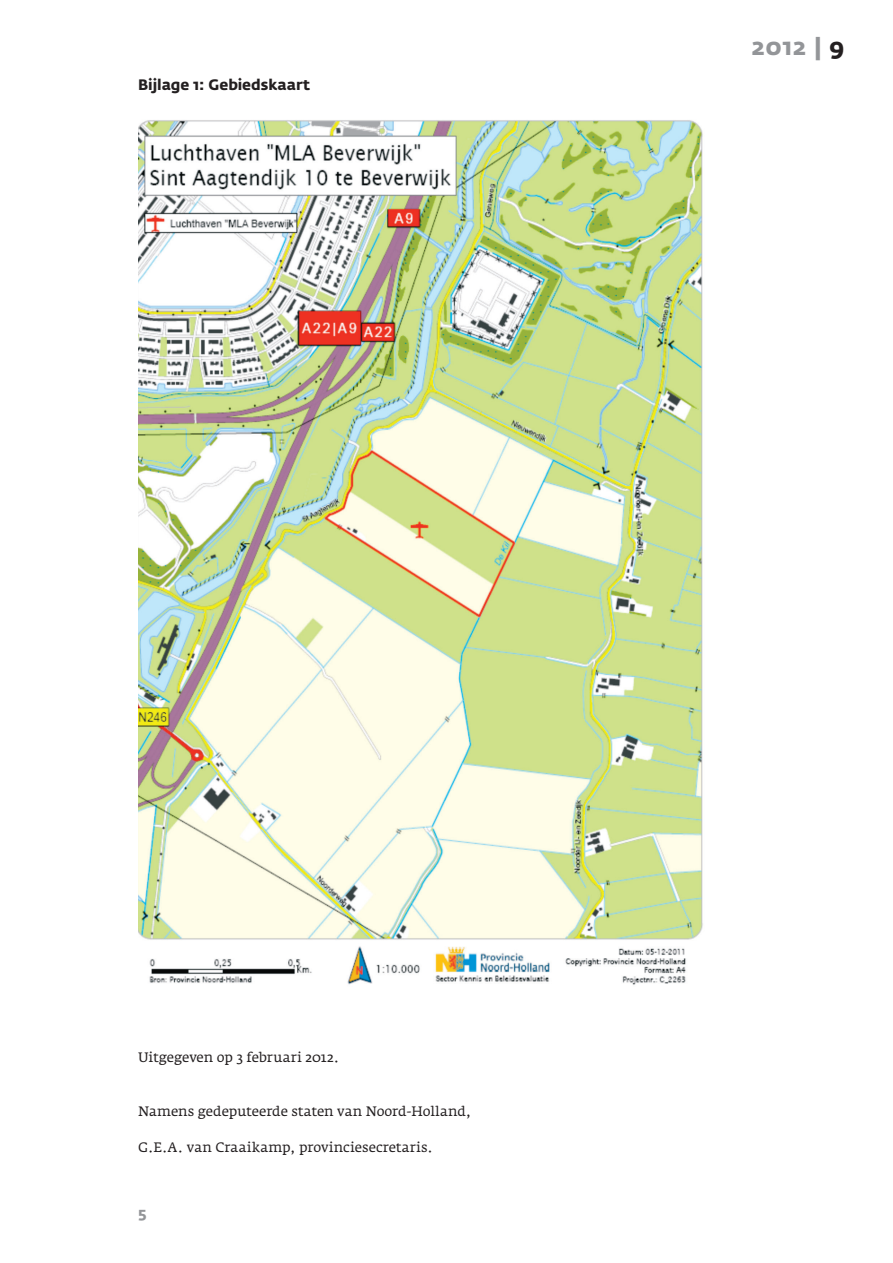
<style>
.page{position:relative;width:893px;height:1263px;background:#fff}
.page>*{position:absolute;margin:0;border:0;box-sizing:border-box;transform-origin:0 0}
.t1{font:700 24px "Fedra Sans Std";color:#939598}
.t2{font:700 15px "Fedra Sans Std";letter-spacing:-.005em;color:#231f20}
.t3{font:700 15px "Fedra Sans Std";color:#939598}
.t4{font:13.5px "Fedra Serif A Std";letter-spacing:-.005em;color:#231f20}
.s1{color:#231f20}
</style>
<div class="page">
<img style="left:138px;top:120px;width:565px;height:865px">
<p class="t2" style="left:138px;top:75px;width:174px">Bijlage 1: Gebiedskaart</p>
<h1 class="t1" style="left:751px;top:31px;width:94px">2012 | <span class="s1">9</span></h1>
<p class="t4" style="left:138px;top:1049px;width:203px">Uitgegeven op 3 februari 2012.</p>
<p class="t4" style="left:138px;top:1103px;width:335px">Namens gedeputeerde staten van Noord-Holland,</p>
<p class="t4" style="left:138px;top:1139px;width:296px">G.E.A. van Craaikamp, provinciesecretaris.</p>
<p class="t3" style="left:138px;top:1203px;width:10px">5</p>
</div>
